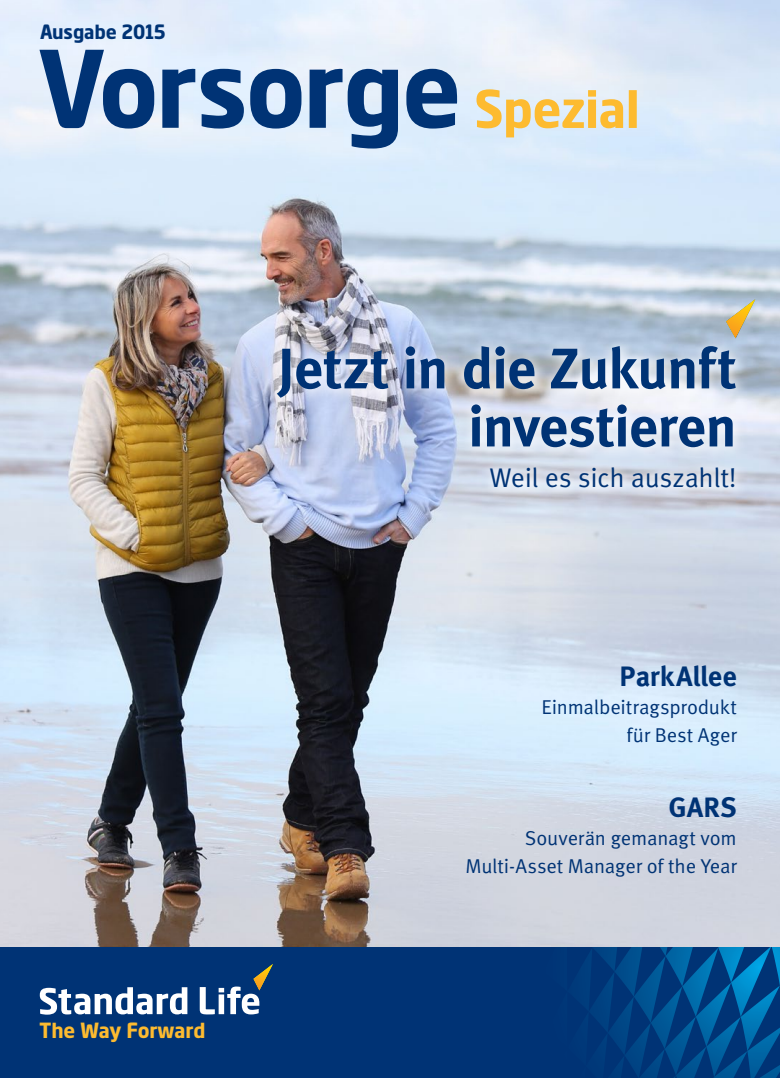
<style>
.page{position:relative;width:780px;height:1078px;background:#fff}
.page>*{position:absolute;margin:0;border:0;box-sizing:border-box;transform-origin:0 0}
.t1{font:700 108px "Standard Life";letter-spacing:-.02em;color:#003375}
.t2{font:700 57px/58px "Meta Standard Life Pro TF";letter-spacing:-.02em;color:#003375;text-align:right}
.t3{font:700 28px "Meta Standard Life Pro TF";color:#003375}
.t4{font:27px "Meta Standard Life Pro TF Norm";letter-spacing:-.02em;color:#003375}
.t5{font:700 21.2px "Standard Life";color:#fdbb30}
.t6{font:20px/28px "Meta Standard Life Pro TF Norm";letter-spacing:-.01em;color:#003375;text-align:right}
.t7{font:700 20px "Standard Life";letter-spacing:-.005em;color:#003375}
</style>
<div class="page">
<div style="left:0;top:946px;width:452px;height:131px;background:#003375"></div>
<div style="left:449px;top:946px;width:331px;height:131px;background:#003375"></div>
<svg style="left:530px;top:946px;width:250px;height:131px"></svg>
<svg style="left:40px;top:987px;width:147px;height:27px"></svg>
<svg style="left:200px;top:964px;width:73px;height:50px"></svg>
<img style="left:0;top:0;width:780px;height:946px">
<div style="left:267px;top:336px;width:482px;height:165px;background:#fff;opacity:.61"></div>
<svg style="left:476px;top:89px;width:160px;height:48px;background:#ead8a9"></svg>
<svg style="left:726px;top:299px;width:29px;height:39px"></svg>
<p class="t7" style="left:40px;top:20px;width:127px">Ausgabe 2015</p>
<h1 class="t1" style="left:41px;top:21px;width:422px">Vorsorge</h1>
<h2 class="t2" style="left:278px;top:336px;width:461px">Jetzt in die Zukunft investieren</h2>
<h3 class="t4" style="left:489px;top:457px;width:249px">Weil es sich auszahlt!</h3>
<h3 class="t3" style="left:619px;top:654px;width:119px">ParkAllee</h3>
<p class="t6" style="left:541px;top:692px;width:197px">Einmalbeitragsprodukt für Best Ager</p>
<p class="t5" style="left:40px;top:1016px;width:167px">The Way Forward</p>
<h3 class="t3" style="left:668px;top:785px;width:70px">GARS</h3>
<p class="t6" style="left:465px;top:822px;width:273px">Souverän gemanagt vom<br>Multi-Asset Manager of the Year</p>
</div>
